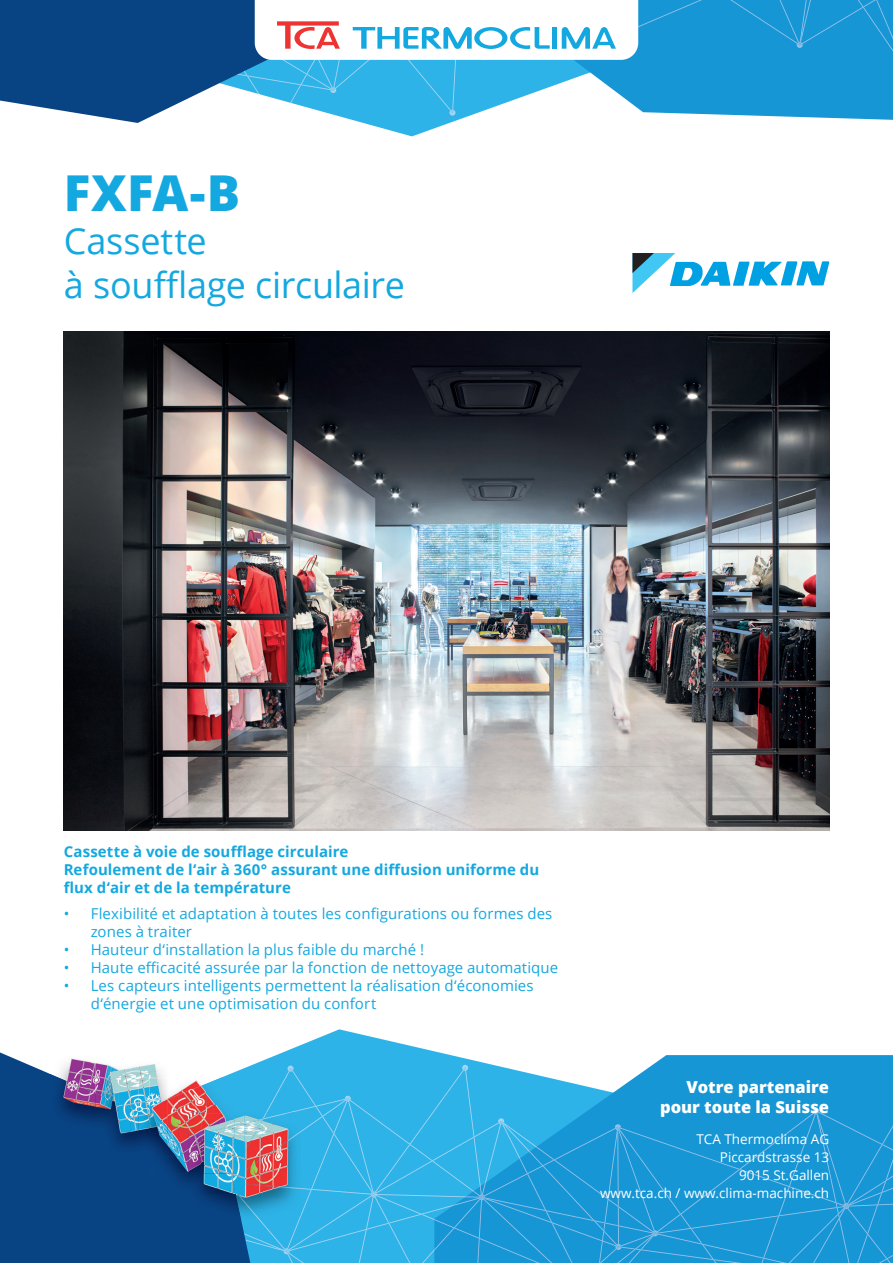
<style>
.page{position:relative;width:893px;height:1263px;background:#fff}
.page>*{position:absolute;margin:0;border:0;box-sizing:border-box;transform-origin:0 0}
.t1{font:800 49.5px "Open Sans";color:#14a8e0}
.t2{font:36px/43.2px "Open Sans";letter-spacing:-.01em;color:#14a8e0}
.t3{font:800 16.5px/19.8px "Open Sans";color:#fff;text-align:right}
.t4{font:15px/18px "Open Sans";letter-spacing:.005em;color:#14a8e0}
.t5{font:700 15px/18px "Open Sans";letter-spacing:.005em;color:#14a8e0}
.t6{font:13.5px/18px "Open Sans";color:#fff;text-align:right}
</style>
<div class="page">
<svg style="left:378px;top:127px;width:60px;height:9px"></svg>
<div style="left:702px;top:0;width:191px;height:120px;background:#1696d5"></div>
<svg style="left:730px;top:0;width:163px;height:52px;background:#1b97d5"></svg>
<div style="left:0;top:0;width:54px;height:110px;background:#084484"></div>
<svg style="left:54px;top:0;width:648px;height:127px"></svg>
<svg style="left:269px;top:1029px;width:181px;height:36px;fill:#2db3e7"></svg>
<svg style="left:434px;top:1055px;width:459px;height:10px"></svg>
<svg style="left:0;top:1052px;width:269px;height:211px;background:#225891"></svg>
<img style="left:50px;top:1056px;width:81px;height:18px">
<img style="left:50px;top:1074px;width:46px;height:58px">
<img style="left:63px;top:1057px;width:28px;height:22px">
<img style="left:91px;top:1057px;width:28px;height:22px">
<img style="left:63px;top:1079px;width:33px;height:31px">
<img style="left:131px;top:1062px;width:47px;height:16px">
<img style="left:96px;top:1132px;width:42px;height:24px">
<svg style="left:119px;top:1062px;width:12px;height:2px"></svg>
<img style="left:96px;top:1099px;width:12px;height:33px">
<img style="left:96px;top:1062px;width:23px;height:37px">
<img style="left:131px;top:1064px;width:36px;height:44px">
<img style="left:108px;top:1108px;width:30px;height:26px">
<img style="left:119px;top:1064px;width:12px;height:39px">
<img style="left:108px;top:1103px;width:23px;height:29px">
<img style="left:108px;top:1064px;width:11px;height:35px">
<svg style="left:108px;top:1099px;width:11px;height:11px"></svg>
<img style="left:138px;top:1156px;width:51px;height:38px">
<img style="left:138px;top:1117px;width:12px;height:39px">
<img style="left:138px;top:1078px;width:12px;height:29px">
<svg style="left:138px;top:1107px;width:12px;height:10px"></svg>
<img style="left:178px;top:1078px;width:28px;height:6px">
<img style="left:178px;top:1084px;width:28px;height:45px">
<img style="left:206px;top:1078px;width:26px;height:34px">
<img style="left:150px;top:1129px;width:39px;height:44px">
<img style="left:167px;top:1078px;width:11px;height:17px">
<img style="left:167px;top:1095px;width:11px;height:29px">
<img style="left:150px;top:1124px;width:28px;height:32px">
<img style="left:150px;top:1078px;width:17px;height:21px">
<img style="left:150px;top:1099px;width:17px;height:18px">
<img style="left:150px;top:1117px;width:17px;height:17px">
<img style="left:189px;top:1194px;width:43px;height:26px">
<img style="left:189px;top:1139px;width:12px;height:55px">
<img style="left:189px;top:1112px;width:43px;height:27px">
<svg style="left:193px;top:1133px;width:8px;height:3px"></svg>
<img style="left:201px;top:1173px;width:31px;height:26px">
<img style="left:231px;top:1173px;width:1px;height:21px">
<img style="left:201px;top:1113px;width:31px;height:30px">
<img style="left:231px;top:1143px;width:1px;height:30px">
<svg style="left:232px;top:1065px;width:661px;height:198px;background:#2ca3da"></svg>
<img style="left:201px;top:1125px;width:33px;height:9px">
<img style="left:201px;top:1139px;width:30px;height:34px">
<img style="left:64px;top:331px;width:765px;height:499px">
<svg style="left:632px;top:253px;width:197px;height:40px"></svg>
<h1 class="t1" style="left:64px;top:156px;width:178px">FXFA-B</h1>
<h2 class="t2" style="left:64px;top:219px;width:343px">Cassette<br>à soufflage circulaire</h2>
<p class="t5" style="left:64px;top:842px;width:477px">Cassette à voie de soufflage circulaire<br>Refoulement de l‘air à 360° assurant une diffusion uniforme du flux d‘air et de la température</p>
<p class="t4" style="left:91px;top:904px;width:463px;text-indent:-27px">• Flexibilité et adaptation à toutes les configurations ou formes des zones à traiter</p>
<p class="t4" style="left:64px;top:940px;width:362px">• Hauteur d‘installation la plus faible du marché !</p>
<p class="t4" style="left:64px;top:958px;width:496px">• Haute efficacité assurée par la fonction de nettoyage automatique</p>
<p class="t4" style="left:91px;top:976px;width:444px;text-indent:-27px">• Les capteurs intelligents permettent la réalisation d‘économies d‘énergie et une optimisation du confort</p>
<p class="t3" style="left:660px;top:1076px;width:171px">Votre partenaire pour toute la Suisse</p>
<p class="t6" style="left:600px;top:1129px;width:231px">TCA Thermoclima AG<br>Piccardstrasse 13<br>9015 St.Gallen<br>www.tca.ch / www.clima-machine.ch</p>
</div>
